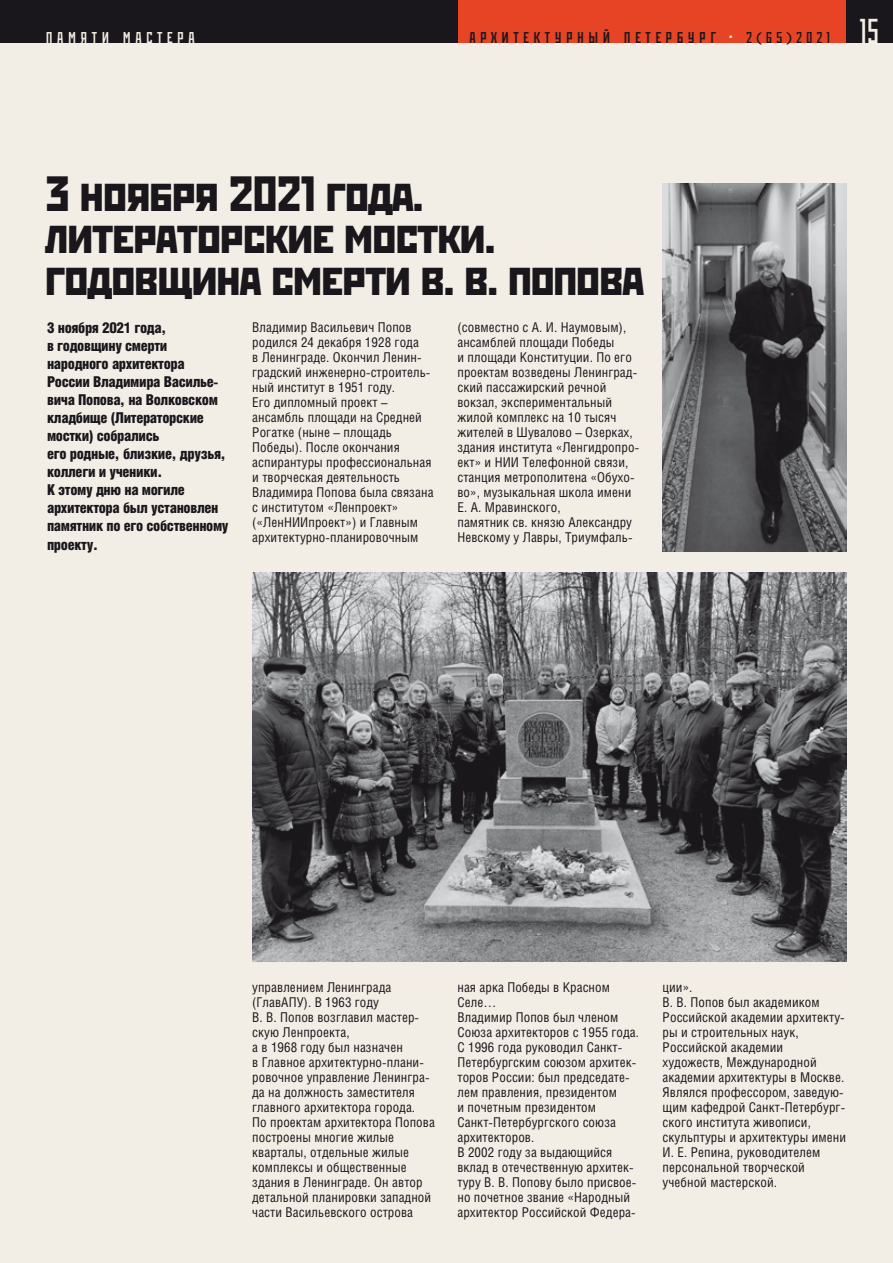
<style>
.page{position:relative;width:893px;height:1263px;background:#f3eee5}
.page>*{position:absolute;margin:0;border:0;box-sizing:border-box;transform-origin:0 0}
.t1{font:49.5px/42px "Stenberg C";letter-spacing:-.015em;color:#1a171c}
.t2{font:19.95px "Rodchenko Cond C";letter-spacing:.225em;color:#1a171c}
.t3{font:19.95px "Rodchenko Cond C";letter-spacing:.225em;color:#f3eee5}
.t4{font:15.75px "Rodchenko Cond C";letter-spacing:.225em;color:#1a171c;scale:1.13 1}
.t5{font:900 15px/18px "Helios Cond";letter-spacing:-.025em;color:#1a171c}
.t6{font:13.5px/15px "Helios Cond";letter-spacing:.005em;color:#1a171c}
.s1{font-size:34.5px;color:#f3eee5}
</style>
<div class="page">
<div style="left:457px;top:0;width:389px;height:43px;background:#e64425"></div>
<div style="left:846px;top:0;width:47px;height:43px;background:#1a171c"></div>
<div style="left:0;top:0;width:457px;height:43px;background:#1a171c"></div>
<img style="left:663px;top:183px;width:183px;height:368px">
<img style="left:252px;top:572px;width:594px;height:389px">
<h2 class="t3" style="left:46px;top:26px;width:150px">памяти мастера</h2>
<h2 class="t2" style="left:469px;top:26px;width:265px">архитектурный петербург <sup>.</sup></h2>
<p class="t4" style="left:746px;top:29px;width:119px">2(65)2021 <span class="s1">15</span></p>
<h1 class="t1" style="left:45px;top:171px;width:600px">3 ноября 2021 года. литераторские мостки. годовщина смерти в. в. попова</h1>
<p class="t6" style="left:252px;top:320px;width:183px">Владимир Васильевич Попов родился 24 декабря 1928 года<br>в Ленинграде. Окончил Ленин&shy;градский инженерно-строитель&shy;ный институт в 1951 году.<br>Его дипломный проект – ансамбль площади на Средней<br>Рогатке (ныне – площадь<br>Победы). После окончания аспирантуры профессиональная и творческая деятельность<br>Владимира Попова была связана с институтом «Ленпроект» («ЛенНИИпроект») и Главным архитектурно-планировочным</p>
<p class="t6" style="left:457px;top:320px;width:183px">(совместно с А. И. Наумовым), ансамблей площади Победы<br>и площади Конституции. По его проектам возведены Ленинград&shy;ский пассажирский речной вокзал, экспериментальный жилой комплекс на 10 тысяч жителей в Шувалово – Озерках, здания института «Ленгидропро&shy;ект» и НИИ Телефонной связи, станция метрополитена «Обухо&shy;во», музыкальная школа имени<br>Е. А. Мравинского,<br>памятник св. князю Александру<br>Невскому у Лавры, Триумфаль-</p>
<p class="t5" style="left:47px;top:319px;width:183px">3 ноября 2021 года,<br>в годовщину смерти народного архитектора<br>России Владимира Василье&shy;вича Попова, на Волковском кладбище (Литераторские мостки) собрались<br>его родные, близкие, друзья, коллеги и ученики.<br>К этому дню на могиле архитектора был установлен памятник по его собственному проекту.</p>
<p class="t6" style="left:252px;top:980px;width:184px">управлением Ленинграда (ГлавАПУ). В 1963 году<br>В. В. Попов возглавил мастер&shy;скую Ленпроекта,<br>а в 1968 году был назначен<br>в Главное архитектурно-плани&shy;ровочное управление Ленингра&shy;да на должность заместителя главного архитектора города.<br>По проектам архитектора Попова построены многие жилые кварталы, отдельные жилые комплексы и общественные здания в Ленинграде. Он автор детальной планировки западной части Васильевского острова</p>
<p class="t6" style="left:457px;top:979px;width:183px">ная арка Победы в Красном<br>Селе…<br>Владимир Попов был членом<br>Союза архитекторов с 1955 года.<br>С 1996 года руководил Санкт-<br>Петербургским союзом архитек&shy;торов России: был председате&shy;лем правления, президентом<br>и почетным президентом<br>Санкт-Петербургского союза архитекторов.<br>В 2002 году за выдающийся вклад в отечественную архитек&shy;туру В. В. Попову было присвое&shy;но почетное звание «Народный архитектор Российской Федера-</p>
<p class="t6" style="left:663px;top:979px;width:185px">ции».<br>В. В. Попов был академиком<br>Российской академии архитекту&shy;ры и строительных наук,<br>Российской академии художеств, Международной академии архитектуры в Москве.<br>Являлся профессором, заведую&shy;щим кафедрой Санкт-Петербург&shy;ского института живописи, скульптуры и архитектуры имени<br>И. Е. Репина, руководителем персональной творческой учебной мастерской.</p>
</div>
